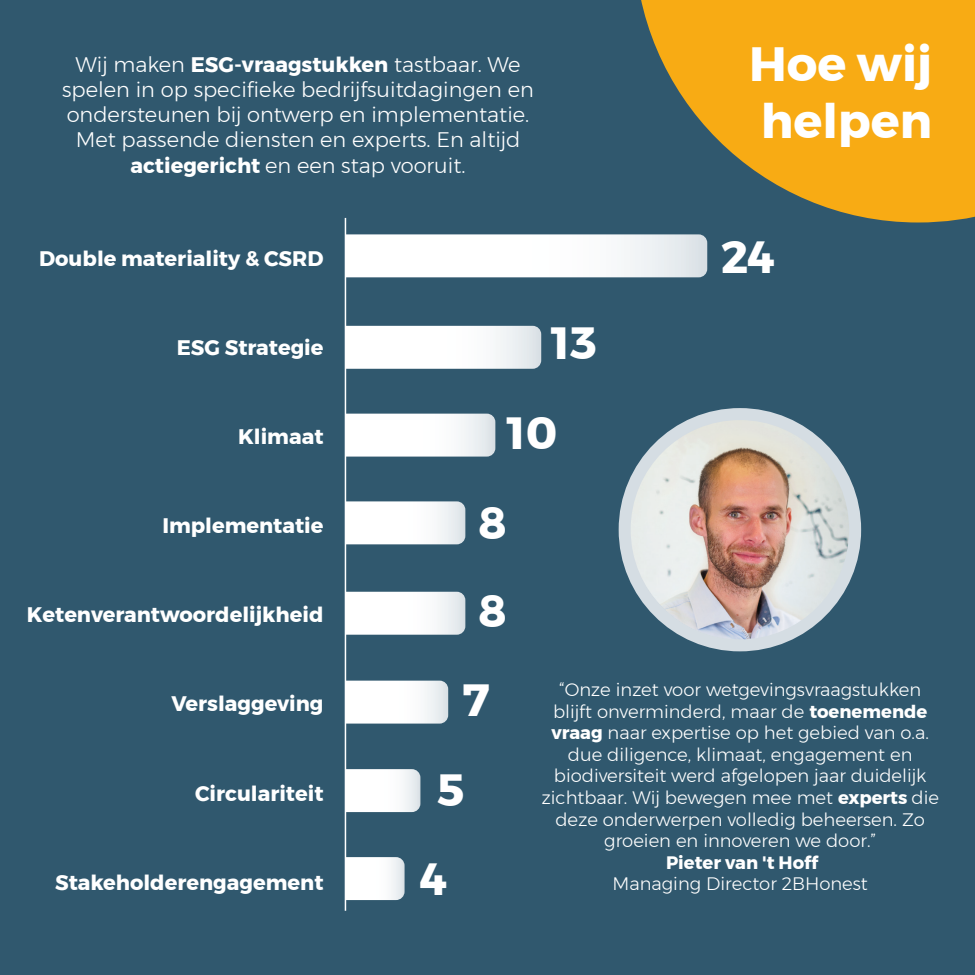
<style>
.page{position:relative;width:975px;height:975px;background:#30586e}
.page>*{position:absolute;margin:0;border:0;box-sizing:border-box;transform-origin:0 0}
.t1{font:700 48px/57.6px "Montserrat";color:#fff}
.t2{font:700 45px "Montserrat";color:#fff}
.t3{font:300 21px/25.2px "Montserrat";color:#fff;text-align:center}
.t4{font:700 21px "Montserrat";color:#fff}
.t5{font:300 18px/21.6px "Montserrat";color:#fff;text-align:center}
.t6{font:700 18px "Montserrat";color:#fff}
.s1{font-weight:700}
</style>
<div class="page">
<svg style="left:346px;top:234px;width:361px;height:43px"></svg>
<svg style="left:346px;top:414px;width:149px;height:43px"></svg>
<svg style="left:346px;top:857px;width:59px;height:43px"></svg>
<svg style="left:346px;top:501px;width:119px;height:43px"></svg>
<svg style="left:346px;top:769px;width:74px;height:43px"></svg>
<svg style="left:346px;top:326px;width:195px;height:43px"></svg>
<svg style="left:346px;top:681px;width:102px;height:43px"></svg>
<svg style="left:346px;top:592px;width:119px;height:43px"></svg>
<hr style="left:345px;top:218px;width:1px;height:693px;background:#fff">
<svg style="left:641px;top:0;width:334px;height:223px;fill:#f8ab14"></svg>
<img style="left:618px;top:408px;width:244px;height:244px">
<div style="left:619px;top:408px;width:242px;height:243px;border:12px solid #d5dde3;border-radius:50%"></div>
<p class="t3" style="left:62px;top:52px;width:473px">Wij maken <span class="s1">ESG-vraagstukken</span> tastbaar. We spelen in op specifieke bedrijfsuitdagingen en ondersteunen bij ontwerp en implementatie.<br>Met passende diensten en experts. En altijd <span class="s1">actiegericht</span> en een stap vooruit.</p>
<p class="t4" style="left:39px;top:242px;width:286px">Double materiality &amp; CSRD</p>
<p class="t4" style="left:177px;top:331px;width:148px">ESG Strategie</p>
<p class="t4" style="left:238px;top:420px;width:87px">Klimaat</p>
<p class="t4" style="left:162px;top:509px;width:163px">Implementatie</p>
<p class="t4" style="left:27px;top:598px;width:298px">Ketenverantwoordelijkheid</p>
<h2 class="t2" style="left:552px;top:307px;width:47px">13</h2>
<h2 class="t2" style="left:508px;top:397px;width:51px">10</h2>
<h2 class="t2" style="left:479px;top:487px;width:30px">8</h2>
<h2 class="t2" style="left:479px;top:575px;width:30px">8</h2>
<h1 class="t1" style="left:749px;top:35px;width:185px">Hoe wij helpen</h1>
<h2 class="t2" style="left:721px;top:221px;width:56px">24</h2>
<p class="t4" style="left:172px;top:687px;width:153px">Verslaggeving</p>
<p class="t4" style="left:195px;top:776px;width:130px">Circulariteit</p>
<p class="t4" style="left:55px;top:865px;width:270px">Stakeholderengagement</p>
<h2 class="t2" style="left:463px;top:664px;width:28px">7</h2>
<h2 class="t2" style="left:437px;top:753px;width:30px">5</h2>
<h2 class="t2" style="left:421px;top:843px;width:29px">4</h2>
<p class="t5" style="left:541px;top:679px;width:399px">“Onze inzet voor wetgevingsvraagstukken blijft onverminderd, maar de <span class="s1">toenemende vraag</span> naar expertise op het gebied van o.a. due diligence, klimaat, engagement en biodiversiteit werd afgelopen jaar duidelijk zichtbaar. Wij bewegen mee met <span class="s1">experts</span> die deze onderwerpen volledig beheersen. Zo groeien en innoveren we door.”</p>
<p class="t6" style="left:666px;top:848px;width:154px">Pieter van 't Hoff</p>
<p class="t5" style="left:613px;top:873px;width:257px">Managing Director 2BHonest</p>
</div>
